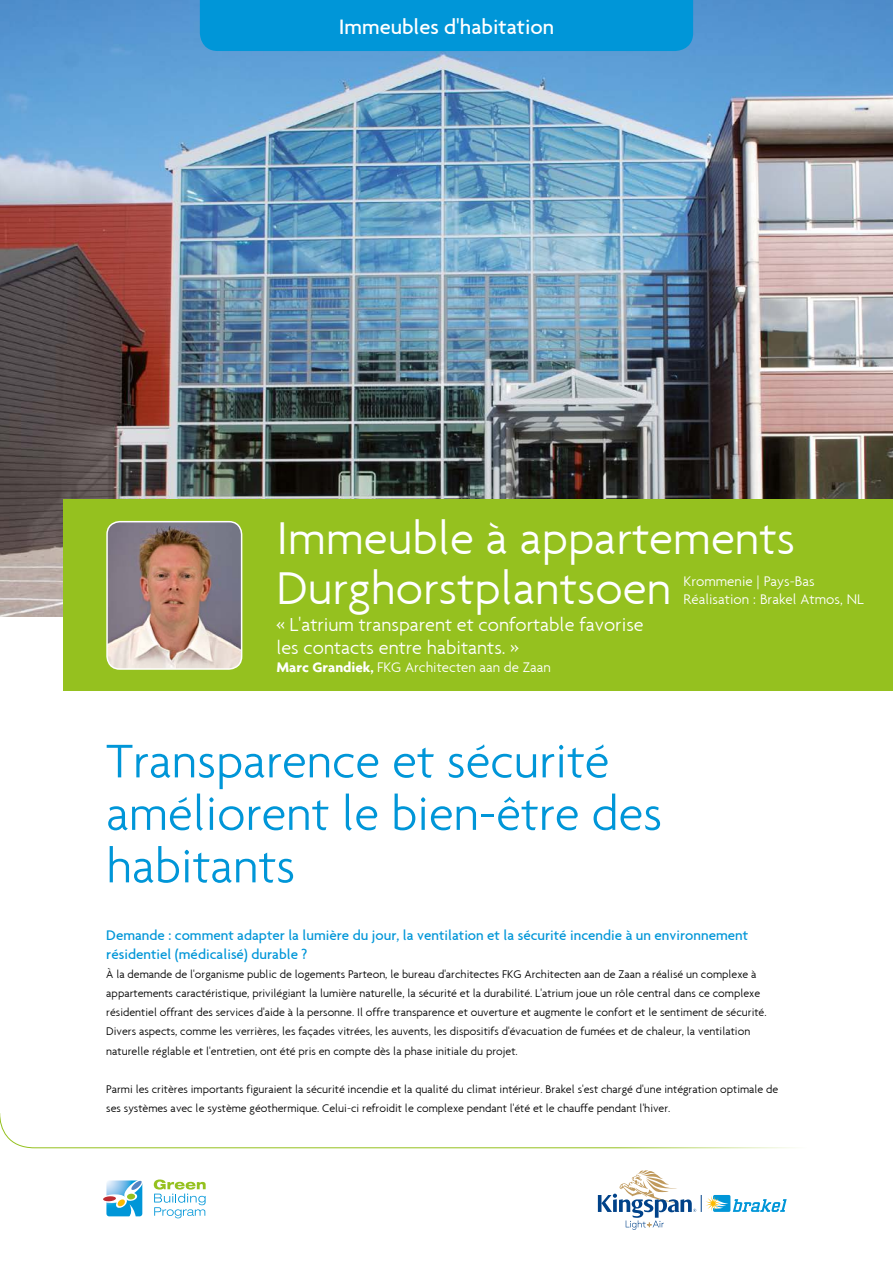
<style>
.page{position:relative;width:893px;height:1263px;background:#fff}
.page>*{position:absolute;margin:0;border:0;box-sizing:border-box;transform-origin:0 0}
.t1{font:300 51px/52.5px "Agenda";color:#0096d8}
.t2{font:300 49.5px/49.5px "Agenda";color:#fff}
.t3{font:500 22.5px "Agenda";color:#fff}
.t4{font:300 20.25px/22.5px "Agenda";color:#fff}
.t5{font:500 15px/19.2px "Agenda";color:#0096d8}
.t6{font:300 15px/18px "Agenda";color:#fff}
.t7{font:300 12px/19.2px "Agenda";color:#000}
.s1{font-weight:700}
</style>
<div class="page">
<img style="left:0;top:0;width:893px;height:617px">
<div style="left:200px;top:0;width:493px;height:51px;background:#0096d8"></div>
<svg style="left:0;top:1113px;width:796px;height:35px"></svg>
<div style="left:64px;top:500px;width:829px;height:191px;background:#95c11f"></div>
<img style="left:107px;top:522px;width:135px;height:147px">
<div style="left:106px;top:521px;width:136px;height:149px;border:2px solid #fff;border-radius:13px"></div>
<svg style="left:154px;top:1179px;width:52px;height:39px"></svg>
<svg style="left:103px;top:1180px;width:40px;height:37px"></svg>
<svg style="left:598px;top:1170px;width:189px;height:60px"></svg>
<h3 class="t3" style="left:339px;top:13px;width:217px">Immeubles d'habitation</h3>
<h2 class="t2" style="left:276px;top:513px;width:520px">Immeuble à appartements<br>Durghorstplantsoen</h2>
<p class="t6" style="left:684px;top:572px;width:182px">Krommenie | Pays-Bas<br>Réalisation : Brakel Atmos, NL</p>
<h3 class="t4" style="left:276px;top:613px;width:369px">« L'atrium transparent et confortable favorise les contacts entre habitants. »</h3>
<p class="t6" style="left:276px;top:658px;width:276px"><span class="s1">Marc Grandiek,</span> FKG Architecten aan de Zaan</p>
<h1 class="t1" style="left:106px;top:734px;width:557px">Transparence et sécurité améliorent le bien-être des habitants</h1>
<p class="t5" style="left:106px;top:925px;width:643px">Demande : comment adapter la lumière du jour, la ventilation et la sécurité incendie à un environnement résidentiel (médicalisé) durable ?</p>
<p class="t7" style="left:106px;top:964px;width:662px">À la demande de l'organisme public de logements Parteon, le bureau d'architectes FKG Architecten aan de Zaan a réalisé un complexe à appartements caractéristique, privilégiant la lumière naturelle, la sécurité et la durabilité. L'atrium joue un rôle central dans ce complexe résidentiel offrant des services d'aide à la personne. Il offre transparence et ouverture et augmente le confort et le sentiment de sécurité.<br>Divers aspects, comme les verrières, les façades vitrées, les auvents, les dispositifs d'évacuation de fumées et de chaleur, la ventilation naturelle réglable et l'entretien, ont été pris en compte dès la phase initiale du projet.</p>
<p class="t7" style="left:106px;top:1079px;width:674px">Parmi les critères importants figuraient la sécurité incendie et la qualité du climat intérieur. Brakel s'est chargé d'une intégration optimale de ses systèmes avec le système géothermique. Celui-ci refroidit le complexe pendant l'été et le chauffe pendant l'hiver.</p>
</div>
